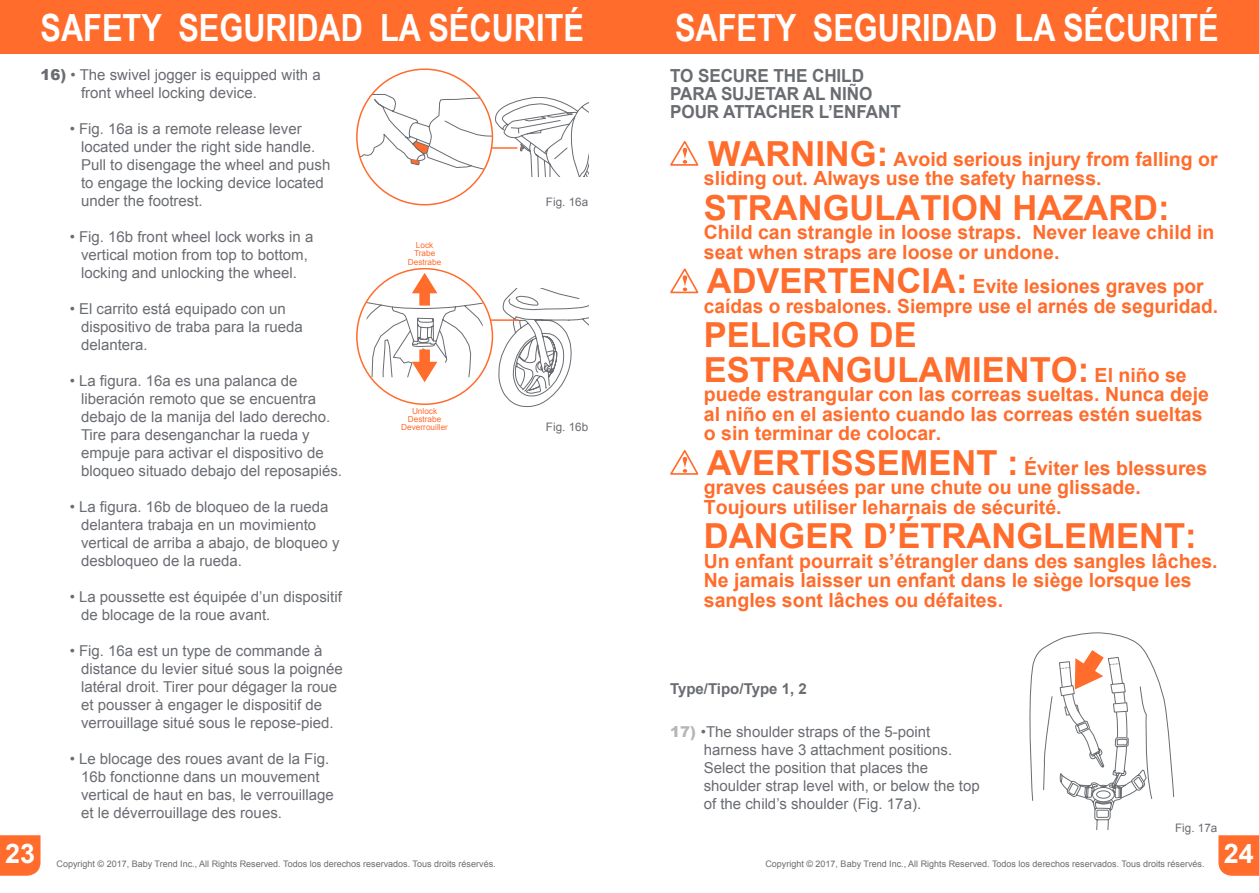
<style>
.page{position:relative;width:1259px;height:893px;background:#fff}
.page>*{position:absolute;margin:0;border:0;box-sizing:border-box;transform-origin:0 0}
.t1{font:700 37.5px "Arial Narrow";color:#fff}
.t2{font:700 34.5px/34.5px "Arial";color:#ff6c2c}
.t3{font:700 27px "Arial";color:#fff}
.t4{font:700 19.5px/19.5px "Arial";color:#ff6c2c}
.t5{font:700 18px/18px "Arial";letter-spacing:-.005em;color:#696c71;scale:.95 1}
.t6{font:15px/18px "Arial";color:#696c71}
.t7{font:700 15px "Arial";color:#696c71}
.t8{font:11.7px "Arial";color:#696c71}
.t9{font:9px "Arial";color:#696c71}
.t10{font:8.25px/8.2px "Arial";color:#ff6c2c;text-align:center}
.s1{font-weight:900}
.s2{font-size:34.5px}
.s3{font-size:19.5px}
.s4{font-weight:900;color:#b4b6b8}
</style>
<div class="page">
<div style="left:629px;top:0;width:630px;height:54px;background:#ff6c2c"></div>
<div style="left:0;top:0;width:629px;height:54px;background:#ff6c2c"></div>
<div style="left:0;top:835px;width:40px;height:41px;background:#ff6c2c"></div>
<svg style="left:1218px;top:835px;width:41px;height:41px;background:#ff7235"></svg>
<svg style="left:670px;top:141px;width:29px;height:25px"></svg>
<svg style="left:670px;top:268px;width:29px;height:26px"></svg>
<svg style="left:670px;top:450px;width:29px;height:25px"></svg>
<svg style="left:366px;top:273px;width:117px;height:109px"></svg>
<svg style="left:498px;top:289px;width:91px;height:118px"></svg>
<svg style="left:357px;top:87px;width:231px;height:90px"></svg>
<hr style="left:492px;top:147px;width:25px;height:2px;background:#ff6c2c">
<hr style="left:491px;top:319px;width:27px;height:2px;background:#ff6c2c">
<svg style="left:1029px;top:632px;width:145px;height:198px"></svg>
<h1 class="t1" style="left:40px;top:0;width:545px">SAFETY SEGURIDAD LA SÉCURITÉ</h1>
<h1 class="t1" style="left:675px;top:0;width:545px">SAFETY SEGURIDAD LA SÉCURITÉ</h1>
<p class="t6" style="left:81px;top:66px;width:241px;text-indent:-40px"><span class="s1">16)</span> • The swivel jogger is equipped with a front wheel locking device.</p>
<p class="t6" style="left:81px;top:120px;width:251px;text-indent:-11px">• Fig. 16a is a remote release lever located under the right side handle.<br>Pull to disengage the wheel and push to engage the locking device located under the footrest.</p>
<p class="t6" style="left:70px;top:228px;width:245px;text-align:center">• Fig. 16b front wheel lock works in a vertical motion from top to bottom, locking and unlocking the wheel.</p>
<p class="t6" style="left:81px;top:300px;width:223px;text-indent:-11px">• El carrito está equipado con un dispositivo de traba para la rueda delantera.</p>
<p class="t6" style="left:81px;top:372px;width:262px;text-indent:-11px">• La figura. 16a es una palanca de liberación remoto que se encuentra debajo de la manija del lado derecho.<br>Tire para desenganchar la rueda y empuje para activar el dispositivo de bloqueo situado debajo del reposapiés.</p>
<p class="t6" style="left:81px;top:498px;width:260px;text-indent:-11px">• La figura. 16b de bloqueo de la rueda delantera trabaja en un movimiento vertical de arriba a abajo, de bloqueo y desbloqueo de la rueda.</p>
<p class="t6" style="left:81px;top:588px;width:262px;text-indent:-11px">• La poussette est équipée d’un dispositif de blocage de la roue avant.</p>
<p class="t6" style="left:81px;top:642px;width:263px;text-indent:-11px">• Fig. 16a est un type de commande à distance du levier situé sous la poignée latéral droit. Tirer pour dégager la roue et pousser à engager le dispositif de verrouillage situé sous le repose-pied.</p>
<p class="t6" style="left:81px;top:750px;width:254px;text-indent:-11px">• Le blocage des roues avant de la Fig.<br>16b fonctionne dans un mouvement vertical de haut en bas, le verrouillage et le déverrouillage des roues.</p>
<p class="t10" style="left:408px;top:241px;width:35px">Lock<br>Trabe<br>Destrabe</p>
<p class="t10" style="left:401px;top:407px;width:48px">Unlock<br>Destrabe<br>Deverrouiller</p>
<p class="t8" style="left:546px;top:194px;width:44px">Fig. 16a</p>
<p class="t8" style="left:546px;top:419px;width:44px">Fig. 16b</p>
<p class="t5" style="left:670px;top:66px;width:244px">TO SECURE THE CHILD<br>PARA SUJETAR AL NIÑO<br>POUR ATTACHER L’ENFANT</p>
<h3 class="t4" style="left:704px;top:149px;width:515px"><span class="s2">WARNING:</span> Avoid serious injury from falling or sliding out. Always use the safety harness.</h3>
<h2 class="t2" style="left:704px;top:190px;width:467px">STRANGULATION HAZARD:</h2>
<h3 class="t4" style="left:704px;top:223px;width:512px">Child can strangle in loose straps. Never leave child in seat when straps are loose or undone.</h3>
<h3 class="t4" style="left:704px;top:277px;width:516px"><span class="s2">ADVERTENCIA:</span> Evite lesiones graves por caídas o resbalones. Siempre use el arnés de seguridad.</h3>
<h2 class="t2" style="left:704px;top:318px;width:484px">PELIGRO DE<br>ESTRANGULAMIENTO: <span class="s3">El niño se</span></h2>
<h3 class="t4" style="left:704px;top:385px;width:507px">puede estrangular con las correas sueltas. Nunca deje al niño en el asiento cuando las correas estén sueltas o sin terminar de colocar.</h3>
<h3 class="t4" style="left:704px;top:458px;width:505px"><span class="s2">AVERTISSEMENT :</span> Éviter les blessures graves causées par une chute ou une glissade.<br>Toujours utiliser leharnais de sécurité.</h3>
<h2 class="t2" style="left:704px;top:519px;width:494px">DANGER D’ÉTRANGLEMENT:</h2>
<h3 class="t4" style="left:704px;top:551px;width:515px">Un enfant pourrait s’étrangler dans des sangles lâches.<br>Ne jamais laisser un enfant dans le siège lorsque les sangles sont lâches ou défaites.</h3>
<p class="t7" style="left:670px;top:681px;width:138px">Type/Tipo/Type 1, 2</p>
<p class="t6" style="left:704px;top:723px;width:277px;text-indent:-34px"><span class="s4">17)</span> •The shoulder straps of the 5-point harness have 3 attachment positions.<br>Select the position that places the shoulder strap level with, or below the top of the child’s shoulder (Fig. 17a).</p>
<p class="t8" style="left:1175px;top:820px;width:44px">Fig. 17a</p>
<h3 class="t3" style="left:5px;top:839px;width:32px">23</h3>
<h3 class="t3" style="left:1223px;top:839px;width:32px">24</h3>
<p class="t9" style="left:57px;top:858px;width:441px">Copyright © 2017, Baby Trend Inc., All Rights Reserved. Todos los derechos reservados. Tous droits réservés.</p>
<p class="t9" style="left:765px;top:858px;width:441px">Copyright © 2017, Baby Trend Inc., All Rights Reserved. Todos los derechos reservados. Tous droits réservés.</p>
</div>
